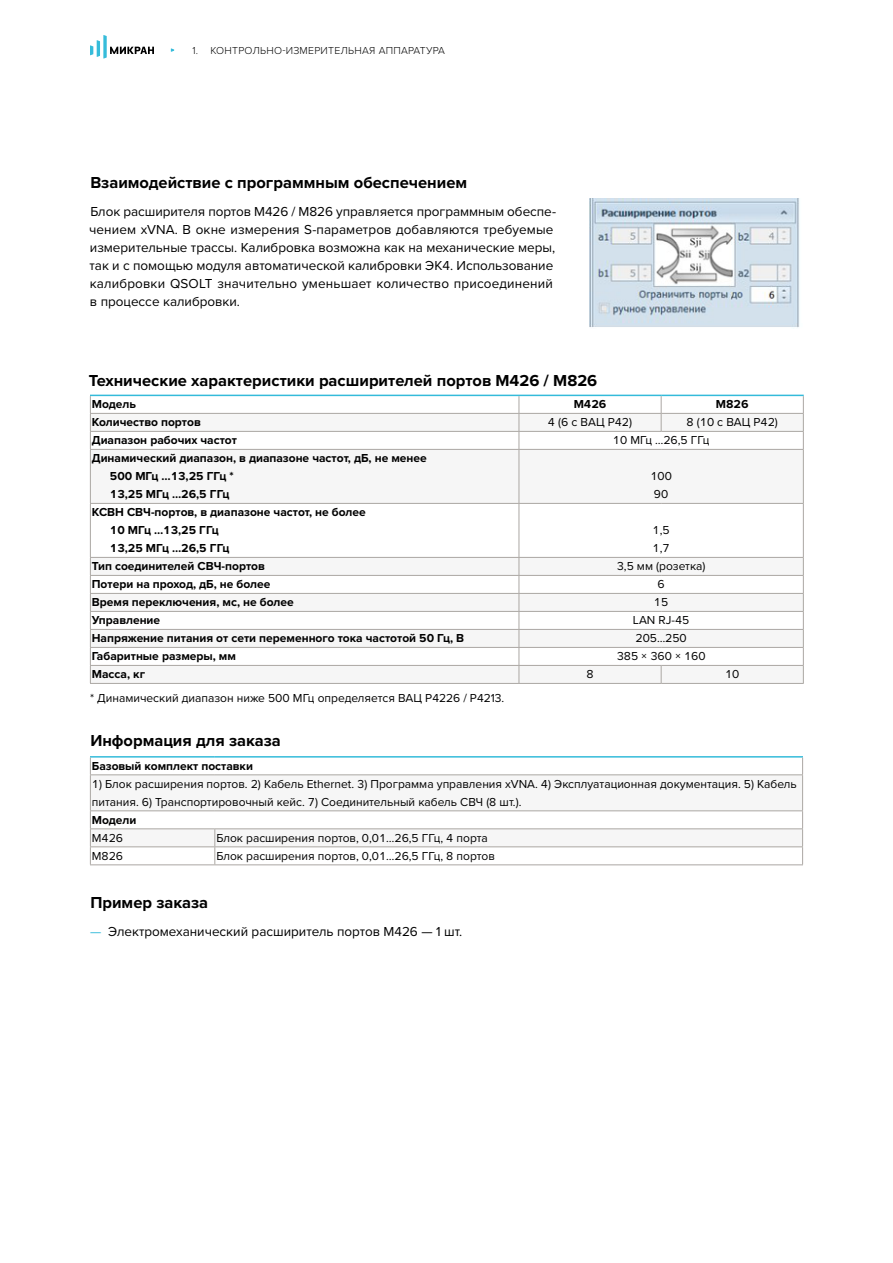
<style>
.page{position:relative;width:893px;height:1263px;background:#fff}
.page>*{position:absolute;margin:0;border:0;box-sizing:border-box;transform-origin:0 0}
.Header_4_Rus{font:700 16.5px "Proxima Nova";color:#000}
.t1{font:13.5px/18px "Proxima Nova";color:#000}
.Table_Rus{font:700 12px "Proxima Nova";color:#000}
.Table_Rus-2{font:12px/18px "Proxima Nova";color:#000}
.Notes_Rus{font:12px "Proxima Nova";color:#000}
.Header_Table_N_Rus{font:700 12px "Proxima Nova";color:#000}
.t2{font:300 10.5px "Proxima Nova";letter-spacing:.025em;color:#000}
.s1{color:#34bbda}
</style>
<div class="page">
<img style="left:589px;top:198px;width:211px;height:130px">
<svg style="left:91px;top:414px;width:712px;height:269px;fill:#f6f6f6"></svg>
<hr style="left:90px;top:395px;width:429px;height:1px;background:#34bbda">
<hr style="left:519px;top:395px;width:142px;height:1px;background:#34bbda">
<hr style="left:661px;top:395px;width:143px;height:1px;background:#34bbda">
<hr style="left:90px;top:413px;width:429px;height:1px;background:#aba7a3">
<hr style="left:519px;top:413px;width:142px;height:1px;background:#aba7a3">
<hr style="left:661px;top:413px;width:143px;height:1px;background:#aba7a3">
<svg style="left:661px;top:396px;width:1px;height:35px"></svg>
<hr style="left:90px;top:431px;width:429px;height:1px;background:#aba7a3">
<svg style="left:90px;top:396px;width:1px;height:53px"></svg>
<hr style="left:519px;top:431px;width:142px;height:1px;background:#aba7a3">
<svg style="left:519px;top:396px;width:1px;height:53px"></svg>
<hr style="left:661px;top:431px;width:143px;height:1px;background:#aba7a3">
<svg style="left:803px;top:396px;width:1px;height:53px"></svg>
<hr style="left:90px;top:449px;width:429px;height:1px;background:#aba7a3">
<hr style="left:90px;top:450px;width:1px;height:53px;background:#aba7a3">
<hr style="left:519px;top:449px;width:142px;height:1px;background:#aba7a3">
<hr style="left:519px;top:450px;width:1px;height:53px;background:#aba7a3">
<hr style="left:661px;top:449px;width:143px;height:1px;background:#aba7a3">
<hr style="left:803px;top:450px;width:1px;height:53px;background:#aba7a3">
<hr style="left:90px;top:503px;width:429px;height:1px;background:#aba7a3">
<hr style="left:90px;top:504px;width:1px;height:53px;background:#aba7a3">
<hr style="left:519px;top:503px;width:142px;height:1px;background:#aba7a3">
<hr style="left:519px;top:504px;width:1px;height:53px;background:#aba7a3">
<hr style="left:661px;top:503px;width:143px;height:1px;background:#aba7a3">
<hr style="left:803px;top:504px;width:1px;height:53px;background:#aba7a3">
<hr style="left:90px;top:557px;width:429px;height:1px;background:#aba7a3">
<hr style="left:519px;top:557px;width:142px;height:1px;background:#aba7a3">
<hr style="left:661px;top:557px;width:143px;height:1px;background:#aba7a3">
<hr style="left:90px;top:575px;width:429px;height:1px;background:#aba7a3">
<hr style="left:519px;top:575px;width:142px;height:1px;background:#aba7a3">
<hr style="left:661px;top:575px;width:143px;height:1px;background:#aba7a3">
<hr style="left:90px;top:593px;width:429px;height:1px;background:#aba7a3">
<hr style="left:519px;top:593px;width:142px;height:1px;background:#aba7a3">
<hr style="left:661px;top:593px;width:143px;height:1px;background:#aba7a3">
<hr style="left:90px;top:611px;width:429px;height:1px;background:#aba7a3">
<hr style="left:519px;top:611px;width:142px;height:1px;background:#aba7a3">
<hr style="left:661px;top:611px;width:143px;height:1px;background:#aba7a3">
<hr style="left:90px;top:629px;width:429px;height:1px;background:#aba7a3">
<hr style="left:519px;top:629px;width:142px;height:1px;background:#aba7a3">
<hr style="left:661px;top:629px;width:143px;height:1px;background:#aba7a3">
<hr style="left:90px;top:647px;width:429px;height:1px;background:#aba7a3">
<hr style="left:519px;top:647px;width:142px;height:1px;background:#aba7a3">
<hr style="left:661px;top:647px;width:143px;height:1px;background:#aba7a3">
<hr style="left:90px;top:665px;width:429px;height:1px;background:#aba7a3">
<svg style="left:90px;top:558px;width:1px;height:125px"></svg>
<hr style="left:519px;top:665px;width:142px;height:1px;background:#aba7a3">
<svg style="left:519px;top:558px;width:1px;height:125px"></svg>
<hr style="left:661px;top:665px;width:143px;height:1px;background:#aba7a3">
<svg style="left:661px;top:666px;width:1px;height:17px"></svg>
<svg style="left:803px;top:558px;width:1px;height:125px"></svg>
<hr style="left:90px;top:683px;width:429px;height:1px;background:#aba7a3">
<hr style="left:519px;top:683px;width:142px;height:1px;background:#aba7a3">
<hr style="left:661px;top:683px;width:143px;height:1px;background:#aba7a3">
<svg style="left:91px;top:775px;width:711px;height:71px;fill:#f6f6f6"></svg>
<hr style="left:90px;top:756px;width:125px;height:2px;background:#34bbda">
<hr style="left:215px;top:756px;width:588px;height:2px;background:#34bbda">
<svg style="left:90px;top:758px;width:1px;height:16px"></svg>
<svg style="left:802px;top:758px;width:1px;height:16px"></svg>
<hr style="left:90px;top:774px;width:125px;height:1px;background:#aba7a3">
<hr style="left:90px;top:775px;width:1px;height:35px;background:#aba7a3">
<hr style="left:215px;top:774px;width:588px;height:1px;background:#aba7a3">
<hr style="left:802px;top:775px;width:1px;height:35px;background:#aba7a3">
<hr style="left:90px;top:810px;width:125px;height:1px;background:#aba7a3">
<hr style="left:215px;top:810px;width:588px;height:1px;background:#aba7a3">
<hr style="left:90px;top:828px;width:125px;height:1px;background:#aba7a3">
<hr style="left:215px;top:828px;width:588px;height:1px;background:#aba7a3">
<hr style="left:90px;top:846px;width:125px;height:1px;background:#aba7a3">
<svg style="left:90px;top:811px;width:1px;height:53px"></svg>
<hr style="left:215px;top:846px;width:588px;height:1px;background:#aba7a3">
<svg style="left:214px;top:829px;width:1px;height:35px"></svg>
<svg style="left:802px;top:811px;width:1px;height:53px"></svg>
<hr style="left:90px;top:864px;width:125px;height:1px;background:#aba7a3">
<hr style="left:215px;top:864px;width:588px;height:1px;background:#aba7a3">
<svg style="left:90px;top:35px;width:64px;height:23px"></svg>
<p class="t2" style="left:192px;top:44px;width:254px">1. Контрольно‑измерительная аппаратура</p>
<p class="Header_4_Rus" style="left:90px;top:173px;width:378px">Взаимодействие с программным обеспечением</p>
<p class="t1" style="left:89px;top:203px;width:468px">Блок расширителя портов M426 / M826 управляется программным обеспе&shy;чением xVNA. В окне измерения S-параметров добавляются требуемые измерительные трассы. Калибровка возможна как на механические меры, так и с помощью модуля автоматической калибровки ЭК4. Использование калибровки QSOLT значительно уменьшает количество присоединений в процессе калибровки.</p>
<p class="Header_4_Rus" style="left:89px;top:371px;width:510px">Технические характеристики расширителей портов М426 / М826</p>
<p class="Header_Table_N_Rus" style="left:92px;top:397px;width:46px">Модель</p>
<p class="Header_Table_N_Rus" style="left:574px;top:397px;width:34px">М426</p>
<p class="Header_Table_N_Rus" style="left:716px;top:397px;width:34px">М826</p>
<p class="Table_Rus" style="left:92px;top:415px;width:110px">Количество портов</p>
<p class="Table_Rus-2" style="left:548px;top:413px;width:86px">4 (6 с ВАЦ Р42)</p>
<p class="Table_Rus-2" style="left:687px;top:413px;width:93px">8 (10 с ВАЦ Р42)</p>
<p class="Table_Rus" style="left:92px;top:433px;width:147px">Диапазон рабочих частот</p>
<p class="Table_Rus-2" style="left:613px;top:431px;width:98px">10 МГц …26,5 ГГц</p>
<p class="Table_Rus" style="left:92px;top:451px;width:336px">Динамический диапазон, в диапазоне частот, дБ, не менее</p>
<p class="Table_Rus" style="left:110px;top:469px;width:125px">500 МГц …13,25 ГГц *</p>
<p class="Table_Rus" style="left:110px;top:487px;width:121px">13,25 МГц …26,5 ГГц</p>
<p class="Table_Rus-2" style="left:650px;top:467px;width:23px">100</p>
<p class="Table_Rus-2" style="left:654px;top:485px;width:16px">90</p>
<p class="Table_Rus" style="left:92px;top:505px;width:275px">КСВН СВЧ-портов, в диапазоне частот, не более</p>
<p class="Table_Rus" style="left:110px;top:523px;width:110px">10 МГц …13,25 ГГц</p>
<p class="Table_Rus" style="left:110px;top:541px;width:121px">13,25 МГц …26,5 ГГц</p>
<p class="Table_Rus-2" style="left:653px;top:521px;width:19px">1,5</p>
<p class="Table_Rus-2" style="left:653px;top:539px;width:19px">1,7</p>
<p class="Table_Rus" style="left:92px;top:559px;width:174px">Тип соединителей СВЧ-портов</p>
<p class="Table_Rus-2" style="left:617px;top:557px;width:90px">3,5 мм (розетка)</p>
<p class="Table_Rus" style="left:92px;top:577px;width:180px">Потери на проход, дБ, не более</p>
<p class="Table_Rus-2" style="left:658px;top:575px;width:9px">6</p>
<p class="Table_Rus" style="left:92px;top:595px;width:203px">Время переключения, мс, не более</p>
<p class="Table_Rus-2" style="left:654px;top:593px;width:16px">15</p>
<p class="Table_Rus" style="left:92px;top:613px;width:70px">Управление</p>
<p class="Table_Rus-2" style="left:633px;top:611px;width:58px">LAN RJ-45</p>
<p class="Table_Rus" style="left:92px;top:631px;width:374px">Напряжение питания от сети переменного тока частотой 50 Гц, В</p>
<p class="Table_Rus-2" style="left:635px;top:629px;width:53px">205…250</p>
<p class="Table_Rus" style="left:92px;top:649px;width:146px">Габаритные размеры, мм</p>
<p class="Table_Rus-2" style="left:617px;top:647px;width:90px">385 × 360 × 160</p>
<p class="Table_Rus" style="left:92px;top:667px;width:55px">Масса, кг</p>
<p class="Table_Rus-2" style="left:586px;top:665px;width:9px">8</p>
<p class="Table_Rus-2" style="left:725px;top:665px;width:16px">10</p>
<p class="Notes_Rus" style="left:90px;top:691px;width:416px">* Динамический диапазон ниже 500 МГц определяется ВАЦ Р4226 / Р4213.</p>
<p class="Header_4_Rus" style="left:90px;top:731px;width:192px">Информация для заказа</p>
<p class="Header_Table_N_Rus" style="left:92px;top:758px;width:163px">Базовый комплект поставки</p>
<p class="Table_Rus-2" style="left:92px;top:775px;width:706px">1) Блок расширения портов. 2) Кабель Ethernet. 3) Программа управления xVNA. 4) Эксплуатационная документация. 5) Кабель питания. 6) Транспортировочный кейс. 7) Соединительный кабель СВЧ (8 шт.).</p>
<p class="Table_Rus" style="left:92px;top:812px;width:46px">Модели</p>
<p class="Table_Rus-2" style="left:92px;top:829px;width:33px">М426</p>
<p class="Table_Rus-2" style="left:216px;top:829px;width:273px">Блок расширения портов, 0,01…26,5 ГГц, 4 порта</p>
<p class="Table_Rus-2" style="left:92px;top:847px;width:33px">М826</p>
<p class="Table_Rus-2" style="left:216px;top:847px;width:280px">Блок расширения портов, 0,01…26,5 ГГц, 8 портов</p>
<p class="Header_4_Rus" style="left:90px;top:893px;width:119px">Пример заказа</p>
<p class="t1" style="left:90px;top:923px;width:374px"><span class="s1">—</span> Электромеханический расширитель портов М426 — 1 шт.</p>
</div>
